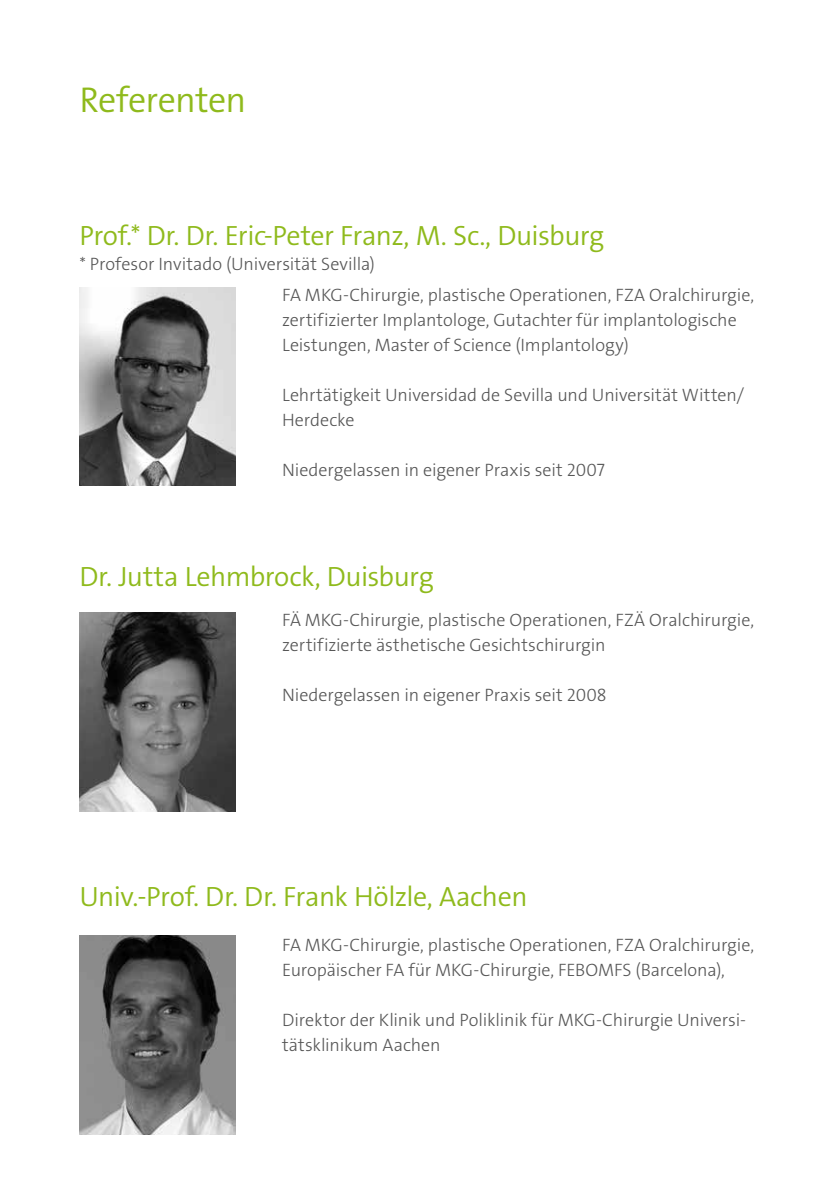
<style>
.page{position:relative;width:840px;height:1191px;background:#fff}
.page>*{position:absolute;margin:0;border:0;box-sizing:border-box;transform-origin:0 0}
.t1{font:36px "The Sans LP4 Se Lig";letter-spacing:-.02em;color:#8fba1c}
.t2{font:28px "The Sans LP4 Se Lig";letter-spacing:-.02em;color:#8fba1c}
.t3{font:18px/25px "The Sans LP3 Lig";letter-spacing:-.005em;color:#565656}
</style>
<div class="page">
<img style="left:79px;top:935px;width:156px;height:199px">
<img style="left:79px;top:287px;width:156px;height:198px">
<img style="left:79px;top:613px;width:156px;height:198px">
<h1 class="t1" style="left:79px;top:76px;width:168px">Referenten</h1>
<h2 class="t2" style="left:79px;top:218px;width:526px">Prof.* Dr. Dr. Eric-Peter Franz, M. Sc., Duisburg</h2>
<p class="t3" style="left:282px;top:248px;width:473px;line-height:31.2px;text-indent:-202px">* Profesor Invitado (Universität Sevilla)<br>FA MKG-Chirurgie, plastische Operationen, FZA Oralchirurgie,</p>
<p class="t3" style="left:282px;top:307px;width:456px">zertifizierter Implantologe, Gutachter für implantologische<br>Leistungen, Master of Science (Implantology)</p>
<p class="t3" style="left:282px;top:382px;width:463px">Lehrtätigkeit Universidad de Sevilla und Universität Witten/<br>Herdecke</p>
<p class="t3" style="left:282px;top:457px;width:324px">Niedergelassen in eigener Praxis seit 2007</p>
<h2 class="t2" style="left:79px;top:558px;width:355px">Dr. Jutta Lehmbrock, Duisburg</h2>
<p class="t3" style="left:282px;top:607px;width:473px">FÄ MKG-Chirurgie, plastische Operationen, FZÄ Oralchirurgie, zertifizierte ästhetische Gesichtschirurgin</p>
<p class="t3" style="left:282px;top:682px;width:326px">Niedergelassen in eigener Praxis seit 2008</p>
<h2 class="t2" style="left:79px;top:878px;width:449px">Univ.-Prof. Dr. Dr. Frank Hölzle, Aachen</h2>
<p class="t3" style="left:282px;top:932px;width:473px">FA MKG-Chirurgie, plastische Operationen, FZA Oralchirurgie,<br>Europäischer FA für MKG-Chirurgie, FEBOMFS (Barcelona),</p>
<p class="t3" style="left:282px;top:1007px;width:465px">Direktor der Klinik und Poliklinik für MKG-Chirurgie Universi&shy;tätsklinikum Aachen</p>
</div>
